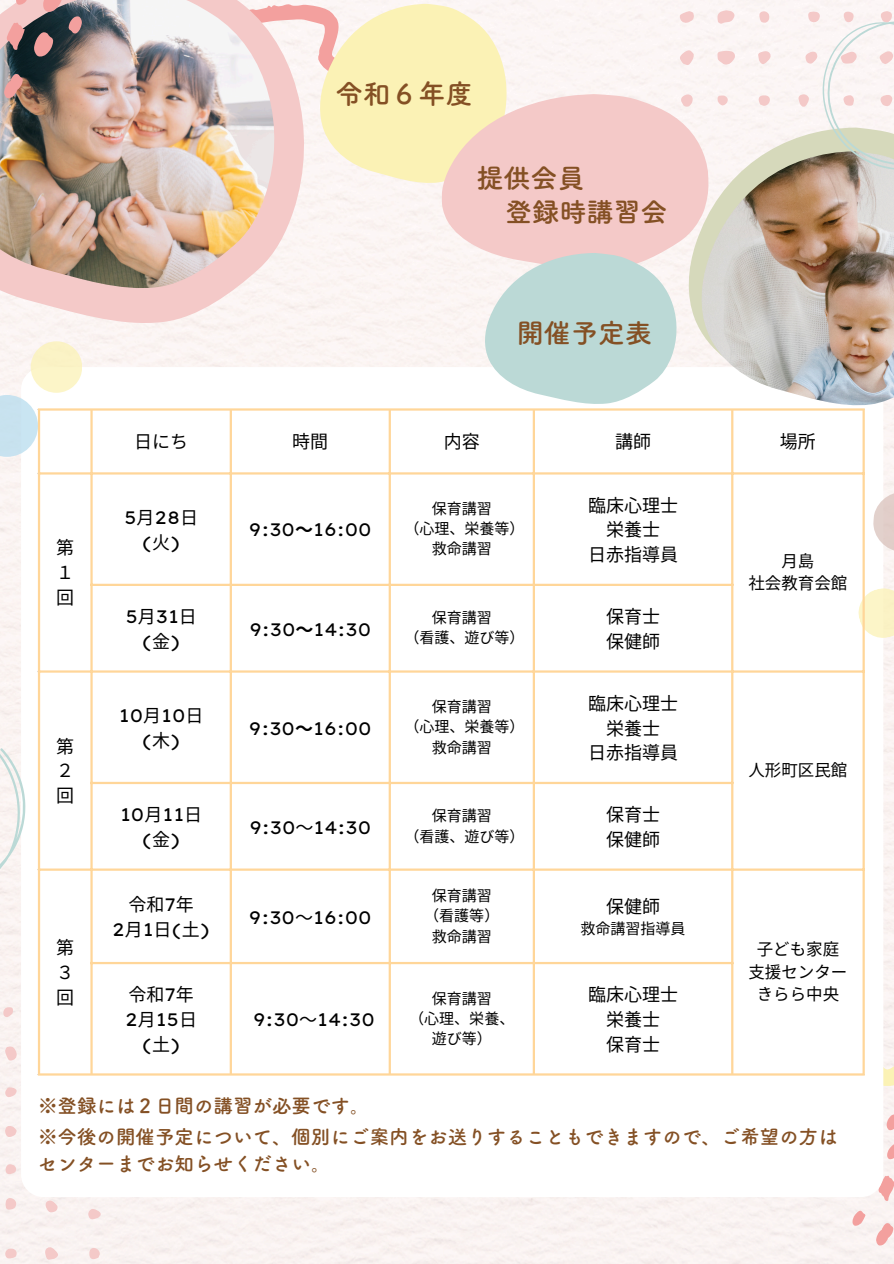
<style>
.page{position:relative;width:894px;height:1264px;background:#fff}
.page>*{position:absolute;margin:0;border:0;box-sizing:border-box;transform-origin:0 0}
.t1{font:27.6px "Canva Tsuku A Rd Gothic Std B";color:#845024}
.t2{font:27.15px "Canva Tsuku A Rd Gothic Std B";color:#845024}
.t3{font:19.5px "Canva Tsuku A Rd Gothic Std B";color:#845024}
.t4{font:18px/24.8px "Lexend Mega";color:#000;text-align:center}
.t5{font:18px/24.8px "Noto Sans CJ Ksc";color:#000;text-align:justify}
.t6{font:16.5px "Noto Sans CJ Ksc";color:#000}
.t7{font:15px/20.2px "Noto Sans CJ Ksc";color:#000;text-align:center}
.s1{font-family:"Noto Sans CJ Ksc"}
.s2{font-family:"Lexend Mega"}
.s3{font-family:"Noto Sans CJ Ksc";font-weight:700}
</style>
<div class="page">
<svg style="left:45px;top:1246px;width:13px;height:13px"></svg>
<svg style="left:5px;top:1046px;width:12px;height:14px"></svg>
<svg style="left:46px;top:1200px;width:12px;height:12px"></svg>
<svg style="left:88px;top:1208px;width:13px;height:11px"></svg>
<svg style="left:89px;top:1247px;width:11px;height:12px"></svg>
<svg style="left:6px;top:1197px;width:11px;height:12px"></svg>
<svg style="left:5px;top:1125px;width:12px;height:12px"></svg>
<svg style="left:5px;top:1248px;width:12px;height:10px"></svg>
<svg style="left:5px;top:1087px;width:12px;height:10px"></svg>
<svg style="left:5px;top:1164px;width:11px;height:10px"></svg>
<svg style="left:3px;top:1007px;width:10px;height:10px"></svg>
<svg style="left:717px;top:51px;width:18px;height:14px"></svg>
<svg style="left:717px;top:10px;width:17px;height:14px"></svg>
<svg style="left:757px;top:51px;width:14px;height:13px"></svg>
<svg style="left:758px;top:95px;width:11px;height:11px"></svg>
<svg style="left:759px;top:11px;width:10px;height:12px"></svg>
<svg style="left:679px;top:50px;width:14px;height:15px"></svg>
<svg style="left:679px;top:11px;width:14px;height:12px"></svg>
<svg style="left:717px;top:95px;width:10px;height:10px"></svg>
<svg style="left:835px;top:1185px;width:58px;height:60px"></svg>
<svg style="left:881px;top:959px;width:12px;height:226px;fill:#f9f3f1"></svg>
<div style="left:21px;top:367px;width:862px;height:830px;background:#fff;border-radius:23px"></div>
<svg style="left:688px;top:127px;width:110px;height:240px;fill:#fbf4f3"></svg>
<svg style="left:304px;top:0;width:202px;height:183px"></svg>
<svg style="left:439px;top:94px;width:271px;height:178px;background:#f5d1cb"></svg>
<svg style="left:485px;top:253px;width:191px;height:151px"></svg>
<img style="left:701px;top:151px;width:192px;height:254px">
<svg style="left:873px;top:491px;width:20px;height:61px"></svg>
<svg style="left:858px;top:585px;width:35px;height:55px"></svg>
<svg style="left:0;top:0;width:304px;height:323px;fill:#f4c9c8"></svg>
<img style="left:0;top:0;width:274px;height:288px">
<div style="left:31px;top:341px;width:51px;height:52px;background:#fbf3c7;border-radius:50%"></div>
<svg style="left:0;top:395px;width:38px;height:62px;fill:#c8e3f0"></svg>
<svg style="left:0;top:0;width:82px;height:98px;background:#816f6e"></svg>
<svg style="left:0;top:717px;width:25px;height:182px"></svg>
<svg style="left:798px;top:11px;width:95px;height:159px"></svg>
<hr style="left:38px;top:410px;width:2px;height:663px;background:#ffd699">
<hr style="left:90px;top:410px;width:3px;height:663px;background:#ffd699">
<hr style="left:230px;top:410px;width:2px;height:663px;background:#ffd699">
<hr style="left:388px;top:410px;width:3px;height:663px;background:#ffd699">
<hr style="left:532px;top:410px;width:3px;height:663px;background:#ffd699">
<hr style="left:731px;top:410px;width:2px;height:663px;background:#ffd699">
<hr style="left:862px;top:410px;width:2px;height:663px;background:#ffd699">
<hr style="left:38px;top:408px;width:826px;height:2px;background:#ffd699">
<hr style="left:38px;top:472px;width:826px;height:2px;background:#ffd699">
<hr style="left:90px;top:583px;width:643px;height:3px;background:#ffd699">
<hr style="left:38px;top:670px;width:826px;height:2px;background:#ffd699">
<hr style="left:90px;top:781px;width:643px;height:3px;background:#ffd699">
<hr style="left:38px;top:868px;width:826px;height:2px;background:#ffd699">
<hr style="left:90px;top:961px;width:643px;height:3px;background:#ffd699">
<hr style="left:38px;top:1073px;width:826px;height:2px;background:#ffd699">
<p class="t1" style="left:335px;top:80px;width:139px">令和６年度</p>
<p class="t2" style="left:476px;top:164px;width:110px">提供会員</p>
<p class="t2" style="left:505px;top:198px;width:164px">登録時講習会</p>
<p class="t2" style="left:516px;top:319px;width:137px">開催予定表</p>
<h1 class="t5" style="left:56px;top:534px;width:19px">第１回</h1>
<p class="t5" style="left:56px;top:732px;width:19px">第２回</p>
<p class="t5" style="left:56px;top:934px;width:19px">第３回</p>
<p class="t5" style="left:134px;top:428px;width:56px">日にち</p>
<h1 class="t5" style="left:292px;top:428px;width:38px">時間</h1>
<p class="t5" style="left:443px;top:428px;width:36px">内容</p>
<p class="t5" style="left:615px;top:428px;width:38px">講師</p>
<h1 class="t5" style="left:779px;top:428px;width:36px">場所</h1>
<p class="t4" style="left:124px;top:505px;width:69px">5<span class="s1">月</span> 28<span class="s1">日</span>(<span class="s1">火</span>)</p>
<p class="t4" style="left:125px;top:604px;width:67px">5<span class="s1">月</span>31<span class="s1">日</span>(<span class="s1">金</span>)</p>
<p class="t4" style="left:119px;top:703px;width:80px">10<span class="s1">月</span> 10<span class="s1">日</span>(<span class="s1">木</span>)</p>
<p class="t4" style="left:120px;top:802px;width:77px">10<span class="s1">月</span> 11<span class="s1">日</span>(<span class="s1">金</span>)</p>
<p class="t5" style="left:128px;top:891px;width:67px">令和<span class="s2">7</span>年</p>
<p class="t4" style="left:112px;top:916px;width:99px">2<span class="s1">月</span> 1<span class="s1">日</span> (<span class="s1">土</span>)</p>
<h1 class="t4" style="left:249px;top:517px;width:124px">9:30<span class="s3">～</span>16:00</h1>
<p class="t4" style="left:249px;top:616px;width:123px">9:30<span class="s3">～</span>14:30</p>
<p class="t4" style="left:249px;top:715px;width:124px">9:30<span class="s3">～</span>16:00</p>
<p class="t4" style="left:249px;top:814px;width:123px">9:30<span class="s1">～</span>14:30</p>
<p class="t4" style="left:249px;top:904px;width:124px">9:30<span class="s1">～</span>16:00</p>
<p class="t7" style="left:431px;top:497px;width:59px">保育講習</p>
<p class="t7" style="left:404px;top:518px;width:121px">（心理、栄養等）</p>
<p class="t7" style="left:431px;top:538px;width:59px">救命講習</p>
<p class="t7" style="left:431px;top:606px;width:59px">保育講習</p>
<p class="t7" style="left:404px;top:627px;width:121px">（看護、遊び等）</p>
<p class="t7" style="left:431px;top:695px;width:59px">保育講習</p>
<p class="t7" style="left:404px;top:716px;width:121px">（心理、栄養等）</p>
<p class="t7" style="left:431px;top:736px;width:59px">救命講習</p>
<p class="t7" style="left:431px;top:804px;width:59px">保育講習</p>
<p class="t7" style="left:404px;top:825px;width:121px">（看護、遊び等）</p>
<p class="t7" style="left:431px;top:884px;width:59px">保育講習</p>
<p class="t7" style="left:424px;top:905px;width:76px">（看護等）</p>
<p class="t7" style="left:431px;top:925px;width:59px">救命講習</p>
<p class="t5" style="left:588px;top:492px;width:90px">臨床心理士</p>
<p class="t5" style="left:606px;top:516px;width:54px">栄養士</p>
<p class="t5" style="left:588px;top:541px;width:92px">日赤指導員</p>
<p class="t6" style="left:781px;top:547px;width:32px">月島</p>
<p class="t6" style="left:748px;top:570px;width:99px">社会教育会館</p>
<p class="t5" style="left:606px;top:603px;width:54px">保育士</p>
<p class="t5" style="left:606px;top:628px;width:56px">保健師</p>
<p class="t5" style="left:588px;top:690px;width:90px">臨床心理士</p>
<p class="t5" style="left:606px;top:714px;width:54px">栄養士</p>
<p class="t5" style="left:588px;top:739px;width:92px">日赤指導員</p>
<p class="t5" style="left:606px;top:801px;width:54px">保育士</p>
<p class="t5" style="left:606px;top:826px;width:56px">保健師</p>
<p class="t5" style="left:606px;top:893px;width:56px">保健師</p>
<p class="t7" style="left:580px;top:917px;width:106px">救命講習指導員</p>
<p class="t6" style="left:748px;top:757px;width:99px">人形町区民館</p>
<p class="t6" style="left:756px;top:936px;width:83px">子ども家庭</p>
<p class="t6" style="left:748px;top:958px;width:100px">支援センター</p>
<p class="t5" style="left:128px;top:981px;width:67px">令和<span class="s2">7</span>年</p>
<p class="t6" style="left:756px;top:981px;width:84px">きらら中央</p>
<p class="t4" style="left:125px;top:1006px;width:67px">2<span class="s1">月</span> 15<span class="s1">日</span>(<span class="s1">土</span>)</p>
<p class="t4" style="left:253px;top:1006px;width:123px">9:30<span class="s1">～</span>14:30</p>
<p class="t5" style="left:588px;top:981px;width:90px">臨床心理士</p>
<p class="t5" style="left:606px;top:1006px;width:54px">栄養士</p>
<p class="t5" style="left:606px;top:1030px;width:54px">保育士</p>
<p class="t7" style="left:431px;top:987px;width:59px">保育講習</p>
<p class="t7" style="left:409px;top:1007px;width:106px">（心理、栄養、遊び等）</p>
<p class="t3" style="left:38px;top:1095px;width:333px">※登録には２日間の講習が必要です。</p>
<p class="t3" style="left:38px;top:1126px;width:801px">※今後の開催予定について、個別にご案内をお送りすることもできますので、ご希望の方は</p>
<p class="t3" style="left:38px;top:1153px;width:294px">センターまでお知らせください。</p>
</div>
